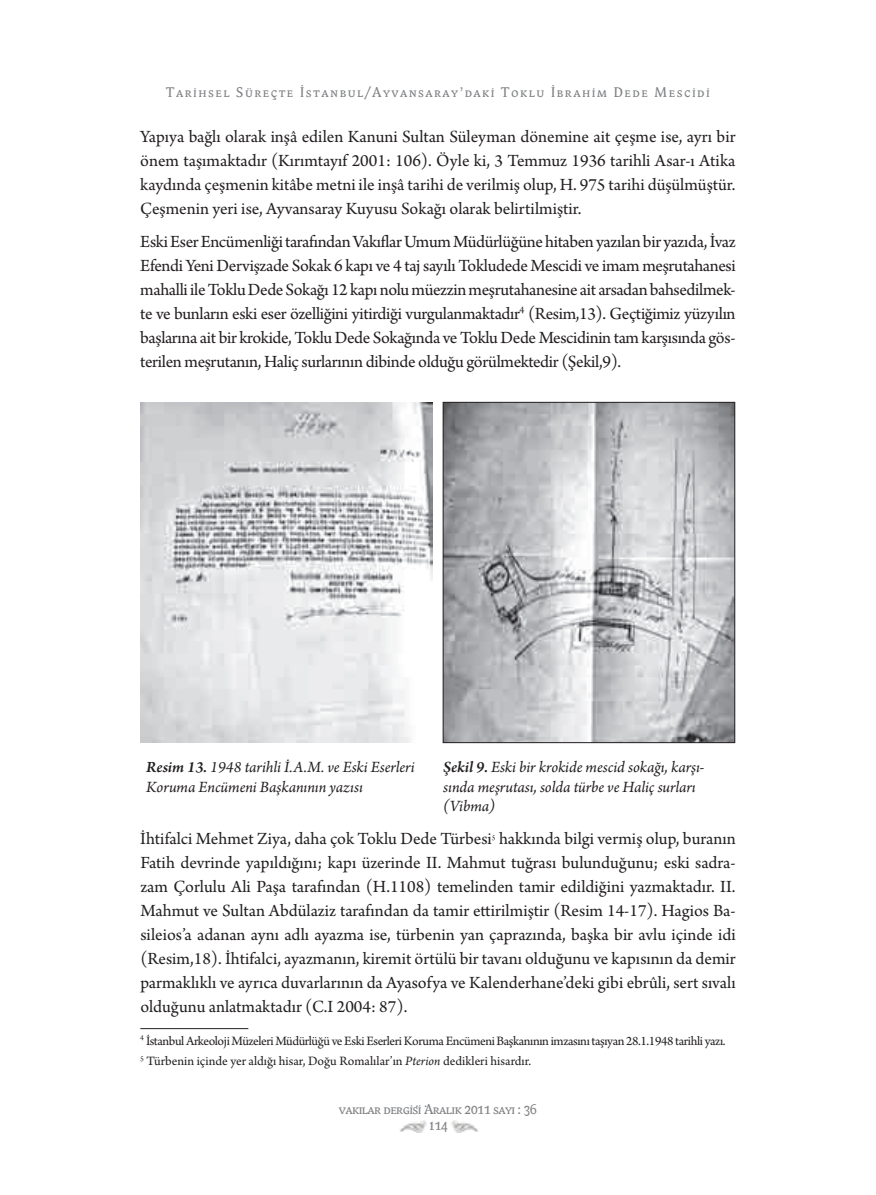
<style>
.page{position:relative;width:876px;height:1195px;background:#fff}
.page>*{position:absolute;margin:0;border:0;box-sizing:border-box;transform-origin:0 0}
.t1{font:18px/24px "Arno Pro";letter-spacing:-.005em;color:#231f20;text-align:justify}
.t2{font:italic 16.5px/19.5px "Arno Pro";letter-spacing:-.005em;color:#231f20}
.t3{font:13.5px/20.4px "Arno Pro";letter-spacing:-.03em;color:#231f20}
.t4{font:13.5px "Biblon SCOT";letter-spacing:.15em;color:#808285}
.t5{font:13.5px "Biblon SCOT";color:#808285}
.t6{font:12px "Biblon SCOT";color:#808285}
.t7{font:7.8px "Arno Pro";color:#231f20}
.s1{font-weight:600}
.s2{font-style:italic}
</style>
<div class="page">
<img style="left:451px;top:1120px;width:27px;height:12px">
<img style="left:400px;top:1120px;width:27px;height:12px">
<hr style="left:140px;top:1028px;width:108px;height:1px;background:#231f20">
<img style="left:141px;top:402px;width:291px;height:341px">
<img style="left:445px;top:404px;width:288px;height:337px">
<div style="left:443px;top:402px;width:292px;height:341px;border:1px solid #231f20"></div>
<p class="t4" style="left:166px;top:85px;width:545px">Tarihsel Süreçte İstanbul/Ayvansaray’daki Toklu İbrahim Dede Mescidi</p>
<p class="t1" style="left:140px;top:125px;width:597px">Yapıya bağlı olarak inşâ edilen Kanuni Sultan Süleyman dönemine ait çeşme ise, ayrı bir önem taşımaktadır (Kırımtayıf 2001: 106). Öyle ki, 3 Temmuz 1936 tarihli Asar-ı Atika kaydında çeşmenin kitâbe metni ile inşâ tarihi de verilmiş olup, H. 975 tarihi düşülmüştür.<br>Çeşmenin yeri ise, Ayvansaray Kuyusu Sokağı olarak belirtilmiştir.</p>
<p class="t1" style="left:140px;top:230px;width:597px">Eski Eser Encümenliği tarafından Vakıflar Umum Müdürlüğüne hitaben yazılan bir yazıda, İvaz Efendi Yeni Dervişzade Sokak 6 kapı ve 4 taj sayılı Tokludede Mescidi ve imam meşrutahanesi mahalli ile Toklu Dede Sokağı 12 kapı nolu müezzin meşrutahanesine ait arsadan bahsedilmek&shy;te ve bunların eski eser özelliğini yitirdiği vurgulanmaktadır<sup>4</sup> (Resim,13). Geçtiğimiz yüzyılın başlarına ait bir krokide, Toklu Dede Sokağında ve Toklu Dede Mescidinin tam karşısında gös&shy;terilen meşrutanın, Haliç surlarının dibinde olduğu görülmektedir (Şekil,9).</p>
<p class="t2" style="left:146px;top:758px;width:270px"><span class="s1">Resim 13.</span> 1948 tarihli İ.A.M. ve Eski Eserleri<br>Koruma Encümeni Başkanının yazısı</p>
<p class="t2" style="left:443px;top:758px;width:263px"><span class="s1">Şekil 9.</span> Eski bir krokide mescid sokağı, karşı&shy;sında meşrutası, solda türbe ve Haliç surları (Vibma)</p>
<p class="t1" style="left:140px;top:828px;width:597px">İhtifalci Mehmet Ziya, daha çok Toklu Dede Türbesi hakkında bilgi vermiş olup, buranın</p>
<p class="t7" style="left:492px;top:833px;width:5px">5</p>
<p class="t1" style="left:140px;top:852px;width:597px">Fatih devrinde yapıldığını; kapı üzerinde II. Mahmut tuğrası bulunduğunu; eski sadra&shy;zam Çorlulu Ali Paşa tarafından (H.1108) temelinden tamir edildiğini yazmaktadır. II.<br>Mahmut ve Sultan Abdülaziz tarafından da tamir ettirilmiştir (Resim 14-17). Hagios Ba&shy;sileios’a adanan aynı adlı ayazma ise, türbenin yan çaprazında, başka bir avlu içinde idi (Resim,18). İhtifalci, ayazmanın, kiremit örtülü bir tavanı olduğunu ve kapısının da demir parmaklıklı ve ayrıca duvarlarının da Ayasofya ve Kalenderhane’deki gibi ebrûli, sert sıvalı olduğunu anlatmaktadır (C.I 2004: 87).</p>
<p class="t3" style="left:140px;top:1031px;width:587px"><sup>4</sup> İstanbul Arkeoloji Müzeleri Müdürlüğü ve Eski Eserleri Koruma Encümeni Başkanının imzasını taşıyan 28.1.1948 tarihli yazı.<br><sup>5</sup> Türbenin içinde yer aldığı hisar, Doğu Romalılar’ın <span class="s2">Pterion</span> dedikleri hisardır.</p>
<p class="t5" style="left:339px;top:1102px;width:199px">vakılar dergisi Aralık 2011 sayı : 36</p>
<p class="t6" style="left:416px;top:1096px;width:13px">. .</p>
<p class="t4" style="left:428px;top:1117px;width:21px">114</p>
</div>
